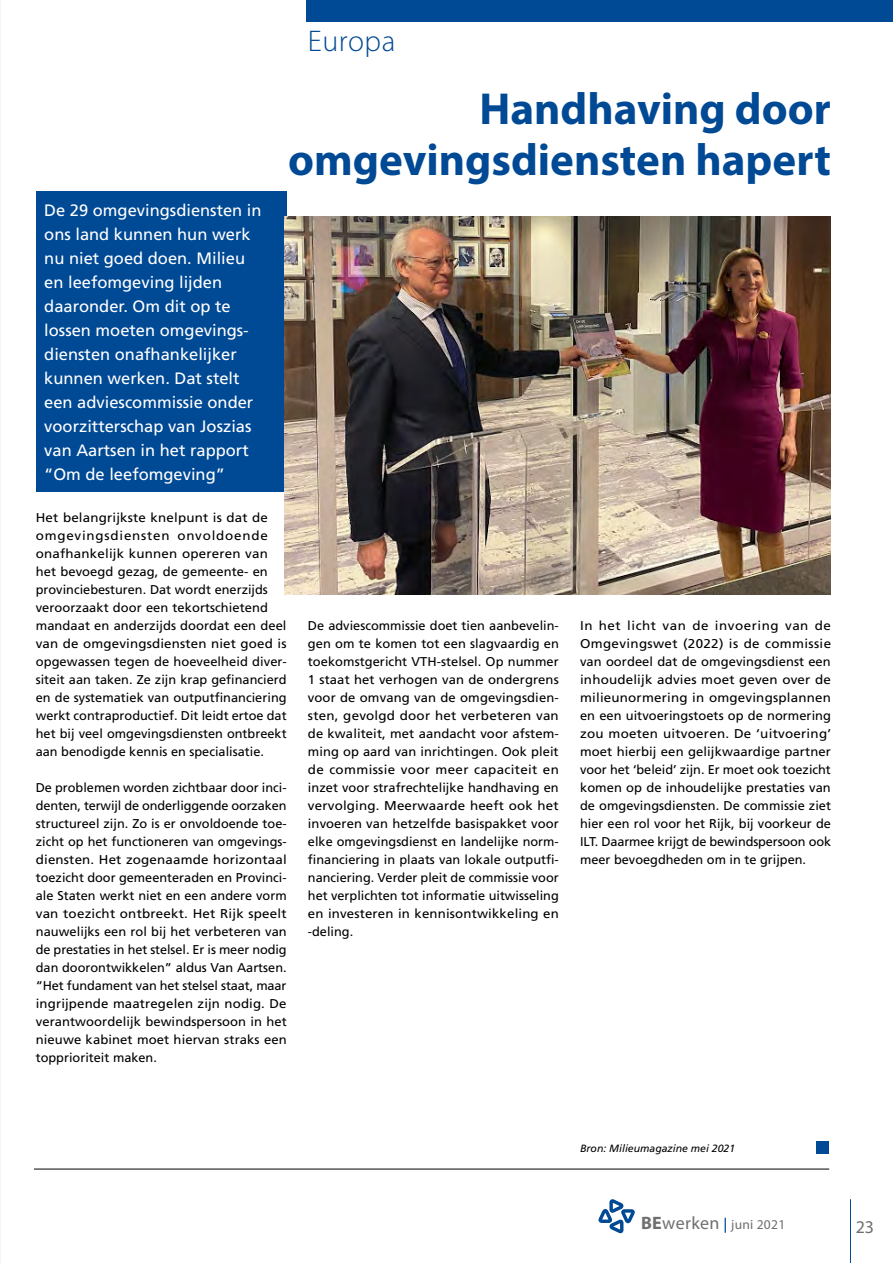
<style>
.page{position:relative;width:893px;height:1263px;background:#fff}
.page>*{position:absolute;margin:0;border:0;box-sizing:border-box;transform-origin:0 0}
.Kop_blauw_klein{font:700 45px/51px "Myriad Pro";color:#004994;text-align:right}
.Pagina_koppen{font:300 30px "Myriad Pro";letter-spacing:.02em;color:#004994}
.t1{font:18px "Myriad Pro";color:#706f6f}
.intro_diap{font:16.5px/24px "Frutiger LT Std";color:#fff}
.t2{font:13.5px "Myriad Pro";letter-spacing:.02em;color:#706f6f}
._01_Broodtekst{font:12.75px/18px "Frutiger LT Std";letter-spacing:.005em;color:#000;text-align:justify}
._01_Broodtekst-2{font:12.75px/18px "Frutiger LT Std";letter-spacing:.005em;color:#000;scale:1.05 1}
.Bron_vermelding{font:italic 10.5px "Frutiger LT Std";color:#000}
.s1{font-weight:700;font-size:18px}
.s2{font-size:18px}
.s3{font-family:"Frutiger LT Std";font-size:15px;color:#004994}
</style>
<div class="page">
<hr style="left:850px;top:1199px;width:1px;height:64px;background:#004994">
<div style="left:306px;top:0;width:587px;height:21px;background:#004994"></div>
<svg style="left:598px;top:1199px;width:37px;height:34px"></svg>
<div style="left:36px;top:191px;width:251px;height:300px;background:#004994"></div>
<div style="left:816px;top:1141px;width:13px;height:12px;background:#004994"></div>
<hr style="left:34px;top:1169px;width:795px;height:1px;background:#000">
<img style="left:285px;top:216px;width:545px;height:378px">
<p class="Pagina_koppen" style="left:308px;top:23px;width:89px">Europa</p>
<p class="Kop_blauw_klein" style="left:288px;top:82px;width:544px">Handhaving door omgevingsdiensten hapert</p>
<p class="intro_diap" style="left:44px;top:198px;width:219px">De 29 omgevingsdiensten in ons land kunnen hun werk nu niet goed doen. Milieu en leefomgeving lijden daaronder. Om dit op te lossen moeten omgevings&shy;diensten onafhankelijker kunnen werken. Dat stelt een adviescommissie onder voorzitterschap van Joszias van Aartsen in het rapport “Om de leefomgeving”</p>
<p class="_01_Broodtekst-2" style="left:36px;top:509px;width:240px">Het belangrijkste knelpunt is dat de omgevingsdiensten onvoldoende onafhankelijk kunnen opereren van het bevoegd gezag, de gemeente- en provinciebesturen. Dat wordt enerzijds veroorzaakt door een tekortschietend mandaat en anderzijds doordat een deel van de omgevingsdiensten niet goed is opgewassen tegen de hoeveelheid diver&shy;siteit aan taken. Ze zijn krap gefinancierd en de systematiek van outputfinanciering werkt contraproductief. Dit leidt ertoe dat het bij veel omgevingsdiensten ontbreekt aan benodigde kennis en specialisatie.</p>
<p class="_01_Broodtekst" style="left:36px;top:779px;width:253px">De problemen worden zichtbaar door inci&shy;denten, terwijl de onderliggende oorzaken structureel zijn. Zo is er onvoldoende toe&shy;zicht op het functioneren van omgevings&shy;diensten. Het zogenaamde horizontaal toezicht door gemeenteraden en Provinci&shy;ale Staten werkt niet en een andere vorm van toezicht ontbreekt. Het Rijk speelt nauwelijks een rol bij het verbeteren van de prestaties in het stelsel. Er is meer nodig dan doorontwikkelen” aldus Van Aartsen. “Het fundament van het stelsel staat, maar ingrijpende maatregelen zijn nodig. De verantwoordelijk bewindspersoon in het nieuwe kabinet moet hiervan straks een topprioriteit maken.</p>
<p class="_01_Broodtekst" style="left:308px;top:617px;width:253px">De adviescommissie doet tien aanbevelin&shy;gen om te komen tot een slagvaardig en toekomstgericht VTH-stelsel. Op nummer 1 staat het verhogen van de ondergrens voor de omvang van de omgevingsdien&shy;sten, gevolgd door het verbeteren van de kwaliteit, met aandacht voor afstem&shy;ming op aard van inrichtingen. Ook pleit de commissie voor meer capaciteit en inzet voor strafrechtelijke handhaving en vervolging. Meerwaarde heeft ook het invoeren van hetzelfde basispakket voor elke omgevingsdienst en landelijke norm&shy;financiering in plaats van lokale outputfi&shy;nanciering. Verder pleit de commissie voor het verplichten tot informatie uitwisseling en investeren in kennisontwikkeling en -deling.</p>
<p class="_01_Broodtekst-2" style="left:580px;top:617px;width:241px;text-align:justify">In het licht van de invoering van de Omgevingswet (2022) is de commissie van oordeel dat de omgevingsdienst een inhoudelijk advies moet geven over de milieunormering in omgevingsplannen en een uitvoeringstoets op de normering zou moeten uitvoeren. De ‘uitvoering’ moet hierbij een gelijkwaardige partner voor het ‘beleid’ zijn. Er moet ook toezicht komen op de inhoudelijke prestaties van de omgevingsdiensten. De commissie ziet hier een rol voor het Rijk, bij voorkeur de ILT. Daarmee krijgt de bewindspersoon ook meer bevoegdheden om in te grijpen.</p>
<p class="Bron_vermelding" style="left:580px;top:1142px;width:157px">Bron: Milieumagazine mei 2021</p>
<p class="t2" style="left:641px;top:1216px;width:146px"><span class="s1">BE</span><span class="s2">werken</span> <span class="s3">|</span> juni 2021</p>
<h3 class="t1" style="left:856px;top:1216px;width:20px">23</h3>
</div>
